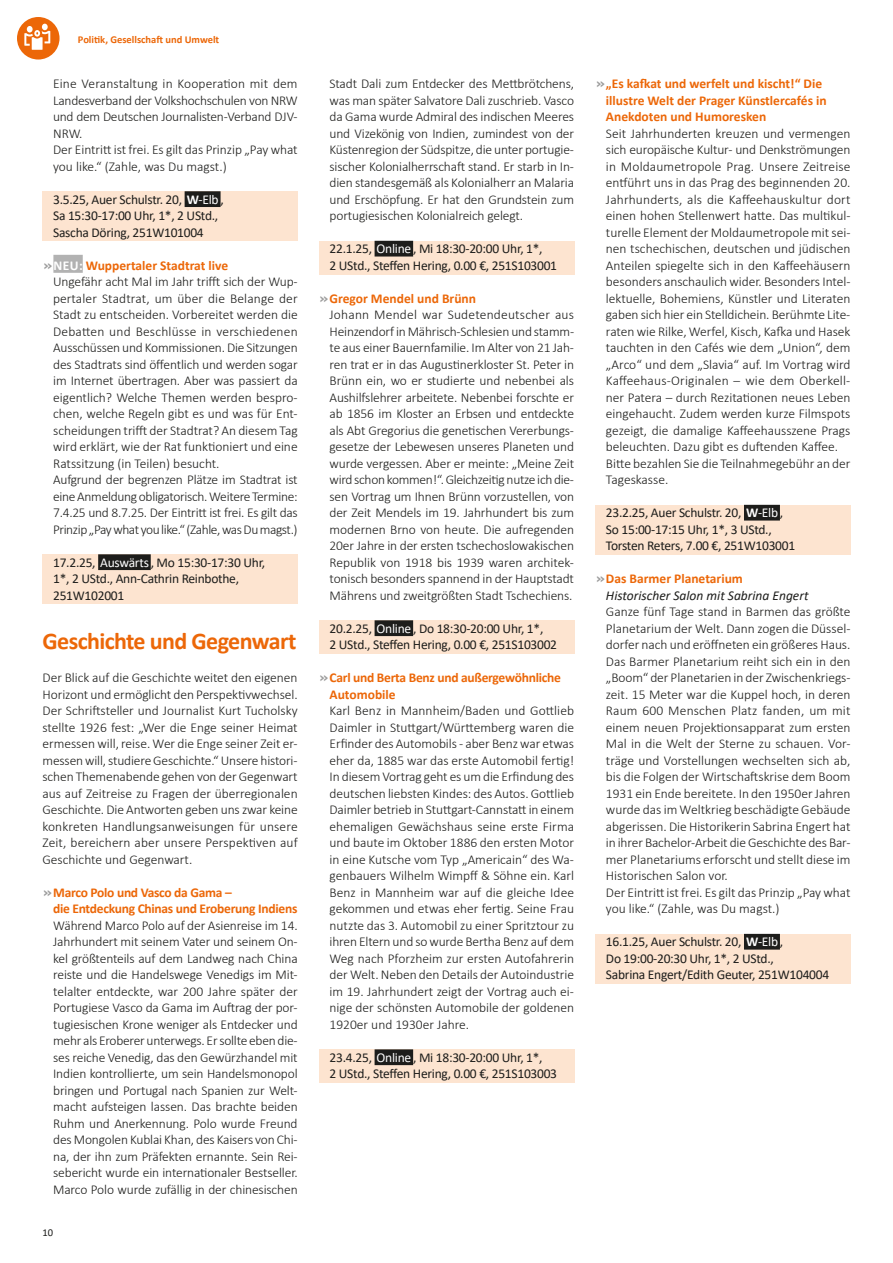
<style>
.page{position:relative;width:893px;height:1263px;background:#fff}
.page>*{position:absolute;margin:0;border:0;box-sizing:border-box;transform-origin:0 0}
.t1{font:700 24px "Calibri";letter-spacing:-.025em;color:#ec6708}
.t2{font:300 13.5px/16.5px "Calibri";letter-spacing:-.005em;color:#1d1d1b}
.t3{font:13.5px/16.5px "Calibri";letter-spacing:-.02em;color:#1d1d1b}
.t4{font:700 13.5px/16.5px "Calibri";letter-spacing:-.02em;color:#ec6708}
.t5{font:700 13.5px/16.5px "Calibri";color:#ec6708}
.t6{font:italic 13.5px/16.5px "Calibri";color:#1d1d1b}
.t7{font:700 10.5px "Calibri";color:#ec6708}
.t8{font:10.5px "Calibri";color:#1d1d1b}
.s1{font-weight:700;color:#fff}
.s2{color:#fff}
.s3{font-family:"Verdana";font-weight:700;font-size:12px;color:#9d9d9d}
.s4{font-weight:700;color:#ec6708}
.s5{font-family:"Verdana";font-size:12px;color:#9d9d9d}
.s6{font-family:"Verdana";font-weight:700;font-style:normal;font-size:12px;color:#9d9d9d}
.s7{font-weight:700;font-style:normal;color:#ec6708}
</style>
<div class="page">
<div style="left:17px;top:17px;width:43px;height:43px;background:#ec6708;border-radius:50%"></div>
<svg style="left:24px;top:24px;width:26px;height:26px"></svg>
<div style="left:43px;top:192px;width:255px;height:49px;background:#fde4d0"></div>
<div style="left:185px;top:191px;width:36px;height:16px;background:#1d1d1b"></div>
<div style="left:53px;top:255px;width:30px;height:18px;background:#b2b2b2"></div>
<div style="left:43px;top:555px;width:255px;height:49px;background:#fde4d0"></div>
<div style="left:98px;top:554px;width:53px;height:16px;background:#1d1d1b"></div>
<div style="left:319px;top:241px;width:255px;height:33px;background:#fde4d0"></div>
<div style="left:375px;top:241px;width:38px;height:16px;background:#1d1d1b"></div>
<div style="left:319px;top:621px;width:255px;height:33px;background:#fde4d0"></div>
<div style="left:375px;top:620px;width:38px;height:16px;background:#1d1d1b"></div>
<div style="left:319px;top:1050px;width:255px;height:33px;background:#fde4d0"></div>
<div style="left:375px;top:1049px;width:38px;height:16px;background:#1d1d1b"></div>
<div style="left:595px;top:505px;width:255px;height:50px;background:#fde4d0"></div>
<div style="left:744px;top:505px;width:36px;height:16px;background:#1d1d1b"></div>
<div style="left:595px;top:934px;width:255px;height:50px;background:#fde4d0"></div>
<div style="left:744px;top:934px;width:36px;height:16px;background:#1d1d1b"></div>
<p class="t7" style="left:78px;top:32px;width:143px">Politik, Gesellschaft und Umwelt</p>
<p class="t2" style="left:53px;top:75px;width:246px">Eine Veranstaltung in Kooperation mit dem Landesverband der Volkshochschulen von NRW und dem Deutschen Journalisten-Verband DJV-NRW.<br>Der Eintritt ist frei. Es gilt das Prinzip „Pay what you like.“ (Zahle, was Du magst.)</p>
<p class="t3" style="left:53px;top:191px;width:172px">3.5.25, Auer Schulstr. 20, <span class="s1">W</span><span class="s2">-Elb</span> ,<br>Sa 15:30-17:00 Uhr, 1*, 2 UStd.,<br>Sascha Döring, 251W101004</p>
<p class="t2" style="left:53px;top:257px;width:246px;text-indent:-10px"><span class="s3">»</span><span class="s1">NEU:</span> <span class="s4">Wuppertaler Stadtrat live<br></span>Ungefähr acht Mal im Jahr trifft sich der Wup&shy;pertaler Stadtrat, um über die Belange der Stadt zu entscheiden. Vorbereitet werden die Debatten und Beschlüsse in verschiedenen Ausschüssen und Kommissionen. Die Sitzungen des Stadtrats sind öffentlich und werden sogar im Internet übertragen. Aber was passiert da eigentlich? Welche Themen werden bespro&shy;chen, welche Regeln gibt es und was für Ent&shy;scheidungen trifft der Stadtrat? An diesem Tag wird erklärt, wie der Rat funktioniert und eine Ratssitzung (in Teilen) besucht.<br>Aufgrund der begrenzen Plätze im Stadtrat ist eine Anmeldung obligatorisch. Weitere Termine:<br>7.4.25 und 8.7.25. Der Eintritt ist frei. Es gilt das Prinzip „Pay what you like.“ (Zahle, was Du magst.)</p>
<p class="t3" style="left:53px;top:554px;width:214px">17.2.25, <span class="s2">Auswärts</span>, Mo 15:30-17:30 Uhr,<br>1*, 2 UStd., Ann-Cathrin Reinbothe,<br>251W102001</p>
<h1 class="t1" style="left:43px;top:624px;width:255px">Geschichte und Gegenwart</h1>
<p class="t2" style="left:43px;top:669px;width:257px;text-align:justify">Der Blick auf die Geschichte weitet den eigenen Horizont und ermöglicht den Perspektivwechsel.<br>Der Schriftsteller und Journalist Kurt Tucholsky stellte 1926 fest: „Wer die Enge seiner Heimat ermessen will, reise. Wer die Enge seiner Zeit er&shy;messen will, studiere Geschichte.“ Unsere histori&shy;schen Themenabende gehen von der Gegenwart aus auf Zeitreise zu Fragen der überregionalen Geschichte. Die Antworten geben uns zwar keine konkreten Handlungsanweisungen für unsere Zeit, bereichern aber unsere Perspektiven auf Geschichte und Gegenwart.</p>
<p class="t4" style="left:53px;top:884px;width:246px;text-indent:-11px"><span class="s5">»</span>Marco Polo und Vasco da Gama –<br>die Entdeckung Chinas und Eroberung Indiens</p>
<p class="t2" style="left:53px;top:917px;width:246px;text-align:justify">Während Marco Polo auf der Asienreise im 14.<br>Jahrhundert mit seinem Vater und seinem On&shy;kel größtenteils auf dem Landweg nach China reiste und die Handelswege Venedigs im Mit&shy;telalter entdeckte, war 200 Jahre später der Portugiese Vasco da Gama im Auftrag der por&shy;tugiesischen Krone weniger als Entdecker und mehr als Eroberer unterwegs. Er sollte eben die&shy;ses reiche Venedig, das den Gewürzhandel mit Indien kontrollierte, um sein Handelsmonopol bringen und Portugal nach Spanien zur Welt&shy;macht aufsteigen lassen. Das brachte beiden Ruhm und Anerkennung. Polo wurde Freund des Mongolen Kublai Khan, des Kaisers von Chi&shy;na, der ihn zum Präfekten ernannte. Sein Rei&shy;sebericht wurde ein internationaler Bestseller.<br>Marco Polo wurde zufällig in der chinesischen</p>
<p class="t8" style="left:43px;top:1225px;width:12px">10</p>
<p class="t2" style="left:330px;top:75px;width:246px;text-align:justify">Stadt Dali zum Entdecker des Mettbrötchens, was man später Salvatore Dali zuschrieb. Vasco da Gama wurde Admiral des indischen Meeres und Vizekönig von Indien, zumindest von der Küstenregion der Südspitze, die unter portugie&shy;sischer Kolonialherrschaft stand. Er starb in In&shy;dien standesgemäß als Kolonialherr an Malaria und Erschöpfung. Er hat den Grundstein zum portugiesischen Kolonialreich gelegt.</p>
<p class="t3" style="left:330px;top:240px;width:229px">22.1.25, <span class="s2">Online</span> , Mi 18:30-20:00 Uhr, 1*,<br>2 UStd., Steffen Hering, 0.00 €, 251S103001</p>
<p class="t2" style="left:330px;top:290px;width:246px;text-indent:-11px"><span class="s3">»</span><span class="s4">Gregor Mendel und Brünn<br></span>Johann Mendel war Sudetendeutscher aus Heinzendorf in Mährisch-Schlesien und stamm&shy;te aus einer Bauernfamilie. Im Alter von 21 Jah&shy;ren trat er in das Augustinerkloster St. Peter in Brünn ein, wo er studierte und nebenbei als Aushilfslehrer arbeitete. Nebenbei forschte er ab 1856 im Kloster an Erbsen und entdeckte als Abt Gregorius die genetischen Vererbungs&shy;gesetze der Lebewesen unseres Planeten und wurde vergessen. Aber er meinte: „Meine Zeit wird schon kommen!“. Gleichzeitig nutze ich die&shy;sen Vortrag um Ihnen Brünn vorzustellen, von der Zeit Mendels im 19. Jahrhundert bis zum modernen Brno von heute. Die aufregenden 20er Jahre in der ersten tschechoslowakischen Republik von 1918 bis 1939 waren architek&shy;tonisch besonders spannend in der Hauptstadt Mährens und zweitgrößten Stadt Tschechiens.</p>
<p class="t3" style="left:330px;top:620px;width:229px">20.2.25, <span class="s2">Online</span> , Do 18:30-20:00 Uhr, 1*,<br>2 UStd., Steffen Hering, 0.00 €, 251S103002</p>
<p class="t4" style="left:330px;top:669px;width:233px;text-indent:-11px"><span class="s5">»</span>Carl und Berta Benz und außergewöhnliche<br>Automobile</p>
<p class="t2" style="left:330px;top:702px;width:246px;text-align:justify">Karl Benz in Mannheim/Baden und Gottlieb Daimler in Stuttgart/Württemberg waren die Erfinder des Automobils - aber Benz war etwas eher da, 1885 war das erste Automobil fertig!<br>In diesem Vortrag geht es um die Erfindung des deutschen liebsten Kindes: des Autos. Gottlieb Daimler betrieb in Stuttgart-Cannstatt in einem ehemaligen Gewächshaus seine erste Firma und baute im Oktober 1886 den ersten Motor in eine Kutsche vom Typ „Americain“ des Wa&shy;genbauers Wilhelm Wimpff &amp; Söhne ein. Karl Benz in Mannheim war auf die gleiche Idee gekommen und etwas eher fertig. Seine Frau nutzte das 3. Automobil zu einer Spritztour zu ihren Eltern und so wurde Bertha Benz auf dem Weg nach Pforzheim zur ersten Autofahrerin der Welt. Neben den Details der Autoindustrie im 19. Jahrhundert zeigt der Vortrag auch ei&shy;nige der schönsten Automobile der goldenen 1920er und 1930er Jahre.</p>
<p class="t3" style="left:330px;top:1049px;width:229px">23.4.25, <span class="s2">Online</span> , Mi 18:30-20:00 Uhr, 1*,<br>2 UStd., Steffen Hering, 0.00 €, 251S103003</p>
<p class="t5" style="left:606px;top:75px;width:222px;text-indent:-11px"><span class="s5">»</span>„Es kafkat und werfelt und kischt!“ Die illustre Welt der Prager Künstlercafés in<br>Anekdoten und Humoresken</p>
<p class="t2" style="left:606px;top:125px;width:246px">Seit Jahrhunderten kreuzen und vermengen sich europäische Kultur- und Denkströmungen in Moldaumetropole Prag. Unsere Zeitreise entführt uns in das Prag des beginnenden 20.<br>Jahrhunderts, als die Kaffeehauskultur dort einen hohen Stellenwert hatte. Das multikul&shy;turelle Element der Moldaumetropole mit sei&shy;nen tschechischen, deutschen und jüdischen Anteilen spiegelte sich in den Kaffeehäusern besonders anschaulich wider. Besonders Intel&shy;lektuelle, Bohemiens, Künstler und Literaten gaben sich hier ein Stelldichein. Berühmte Lite&shy;raten wie Rilke, Werfel, Kisch, Kafka und Hasek tauchten in den Cafés wie dem „Union“, dem „Arco“ und dem „Slavia“ auf. Im Vortrag wird Kaffeehaus-Originalen – wie dem Oberkell&shy;ner Patera – durch Rezitationen neues Leben eingehaucht. Zudem werden kurze Filmspots gezeigt, die damalige Kaffeehausszene Prags beleuchten. Dazu gibt es duftenden Kaffee.<br>Bitte bezahlen Sie die Teilnahmegebühr an der Tageskasse.</p>
<p class="t3" style="left:606px;top:504px;width:191px">23.2.25, Auer Schulstr. 20, <span class="s1">W</span><span class="s2">-Elb</span> ,<br>So 15:00-17:15 Uhr, 1*, 3 UStd.,<br>Torsten Reters, 7.00 €, 251W103001</p>
<p class="t6" style="left:606px;top:570px;width:204px;text-indent:-11px"><span class="s6">»</span><span class="s7">Das Barmer Planetarium<br></span>Historischer Salon mit Sabrina Engert</p>
<p class="t2" style="left:606px;top:603px;width:246px">Ganze fünf Tage stand in Barmen das größte Planetarium der Welt. Dann zogen die Düssel&shy;dorfer nach und eröffneten ein größeres Haus.<br>Das Barmer Planetarium reiht sich ein in den „Boom“ der Planetarien in der Zwischenkriegs&shy;zeit. 15 Meter war die Kuppel hoch, in deren Raum 600 Menschen Platz fanden, um mit einem neuen Projektionsapparat zum ersten Mal in die Welt der Sterne zu schauen. Vor&shy;träge und Vorstellungen wechselten sich ab, bis die Folgen der Wirtschaftskrise dem Boom 1931 ein Ende bereitete. In den 1950er Jahren wurde das im Weltkrieg beschädigte Gebäude abgerissen. Die Historikerin Sabrina Engert hat in ihrer Bachelor-Arbeit die Geschichte des Bar&shy;mer Planetariums erforscht und stellt diese im Historischen Salon vor.<br>Der Eintritt ist frei. Es gilt das Prinzip „Pay what you like.“ (Zahle, was Du magst.)</p>
<p class="t3" style="left:606px;top:933px;width:225px">16.1.25, Auer Schulstr. 20, <span class="s1">W</span><span class="s2">-Elb</span> ,<br>Do 19:00-20:30 Uhr, 1*, 2 UStd.,<br>Sabrina Engert/Edith Geuter, 251W104004</p>
</div>
